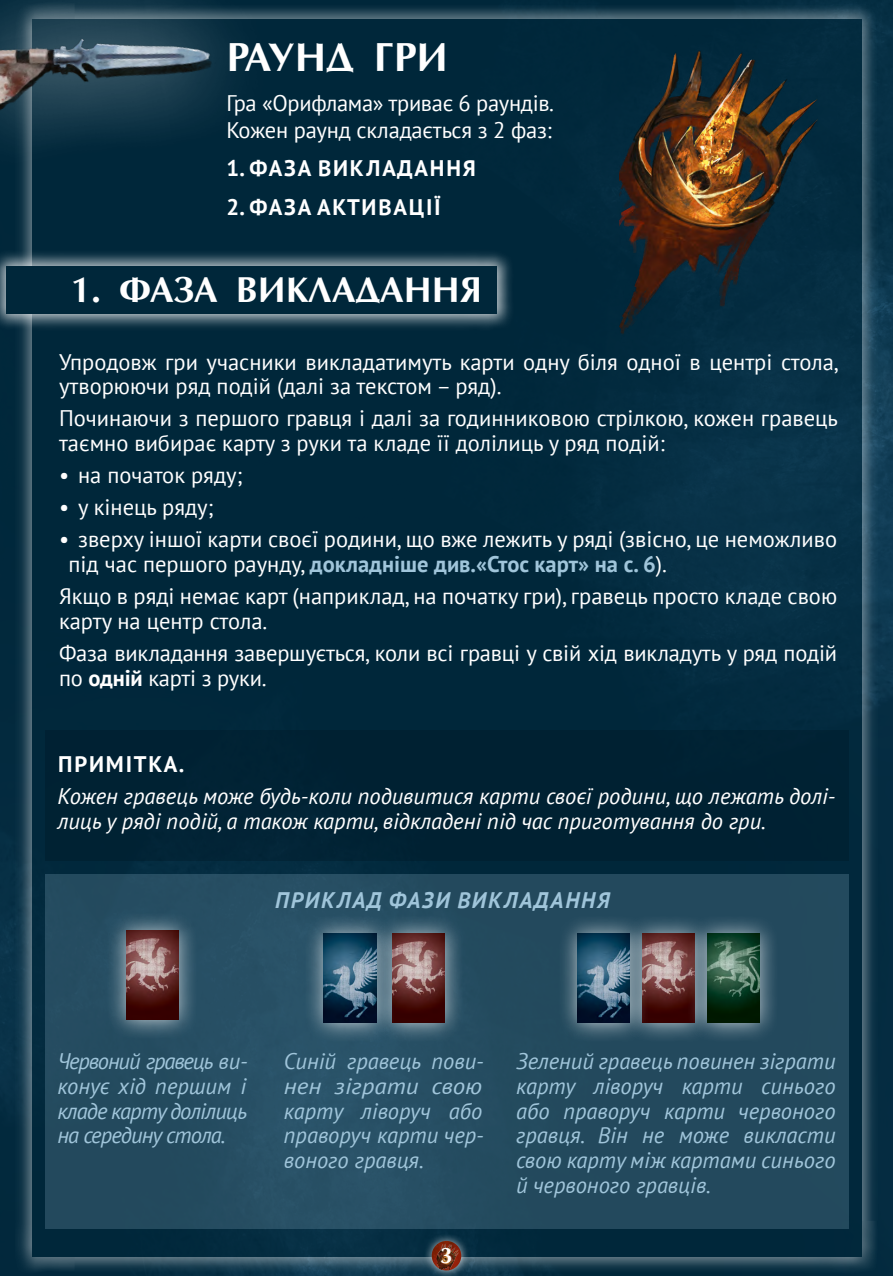
<style>
.page{position:relative;width:893px;height:1276px;background:#fff}
.page>*{position:absolute;margin:0;border:0;box-sizing:border-box;transform-origin:0 0}
.t1{font:700 40.5px "AG Optima";color:#fff}
.t2{font:700 36px "AG Optima";color:#fff}
.t3{font:22.5px/24.8px "PT Sans";color:#fff}
.t4{font:italic 22.5px/24.8px "PT Sans";color:#a0c5da;text-align:justify}
.t5{font:italic 22.5px/24.8px "PT Sans";color:#fff}
.t6{font:700 22.5px "PT Sans";letter-spacing:.08em;color:#fff}
.t7{font:italic 700 22.5px "PT Sans";letter-spacing:.08em;color:#a0c5da}
.t8{font:700 22.5px "AG Optima";color:#fff}
.s1{font-weight:700;color:#a0c5da}
.s2{font-weight:700}
</style>
<div class="page">
<img style="left:0;top:0;width:893px;height:1276px">
<div style="left:15px;top:2px;width:863px;height:1271px;background:#fff;opacity:.75"></div>
<div style="left:32px;top:19px;width:829px;height:1237px;background:#00273a"></div>
<svg style="left:0;top:0;width:301px;height:204px"></svg>
<img style="left:0;top:0;width:256px;height:128px">
<img style="left:619px;top:51px;width:198px;height:292px">
<div style="left:0;top:249px;width:514px;height:82px;background:#fff;opacity:.75"></div>
<div style="left:6px;top:266px;width:491px;height:48px;background:#00273a"></div>
<div style="left:45px;top:874px;width:803px;height:355px;background:#234a5e"></div>
<div style="left:372px;top:913px;width:94px;height:130px;background:#fff;opacity:.75"></div>
<img style="left:397px;top:934px;width:48px;height:89px">
<div style="left:106px;top:910px;width:94px;height:130px;background:#fff;opacity:.75"></div>
<img style="left:126px;top:931px;width:53px;height:89px">
<div style="left:303px;top:913px;width:94px;height:130px;background:#fff;opacity:.75"></div>
<img style="left:324px;top:934px;width:52px;height:89px">
<div style="left:622px;top:913px;width:94px;height:130px;background:#fff;opacity:.75"></div>
<img style="left:651px;top:934px;width:35px;height:89px">
<div style="left:686px;top:913px;width:94px;height:130px;background:#fff;opacity:.75"></div>
<img style="left:707px;top:934px;width:53px;height:89px">
<div style="left:557px;top:913px;width:94px;height:130px;background:#fff;opacity:.75"></div>
<img style="left:577px;top:934px;width:53px;height:89px">
<div style="left:423px;top:1232px;width:47px;height:44px;background:#fff;opacity:.75"></div>
<img style="left:432px;top:1241px;width:29px;height:29px;border-radius:15px">
<img style="left:436px;top:1242px;width:22px;height:28px">
<h1 class="t1" style="left:227px;top:35px;width:223px">РАУНД ГРИ</h1>
<p class="t3" style="left:227px;top:89px;width:329px;line-height:27px">Гра «Орифлама» триває 6 раундів.<br>Кожен раунд складається з 2 фаз:</p>
<p class="t6" style="left:227px;top:154px;width:251px">1. ФАЗА ВИКЛАДАННЯ</p>
<p class="t6" style="left:227px;top:192px;width:216px">2. ФАЗА АКТИВАЦІЇ</p>
<h2 class="t2" style="left:71px;top:270px;width:412px">1. ФАЗА ВИКЛАДАННЯ</h2>
<p class="t3" style="left:59px;top:349px;width:781px">Упродовж гри учасники викладатимуть карти одну біля одної в центрі стола, утворюючи ряд подій (далі за текстом – ряд).</p>
<p class="t3" style="left:59px;top:406px;width:780px">Починаючи з першого гравця і далі за годинниковою стрілкою, кожен гравець таємно вибирає карту з руки та кладе її долілиць у ряд подій:</p>
<p class="t3" style="left:59px;top:462px;width:185px">• на початок ряду;</p>
<p class="t3" style="left:59px;top:494px;width:156px">• у кінець ряду;</p>
<p class="t3" style="left:69px;top:527px;width:770px;text-indent:-10px">• зверху іншої карти своєї родини, що вже лежить у ряді (звісно, це неможливо під час першого раунду, <span class="s1">докладніше див.«Стос карт» на с. 6</span>).</p>
<p class="t3" style="left:59px;top:583px;width:780px">Якщо в ряді немає карт (наприклад, на початку гри), гравець просто кладе свою карту на центр стола.</p>
<p class="t3" style="left:59px;top:640px;width:780px">Фаза викладання завершується, коли всі гравці у свій хід викладуть у ряд подій по <span class="s2">одній</span> карті з руки.</p>
<p class="t6" style="left:58px;top:749px;width:127px">ПРИМІТКА.</p>
<p class="t5" style="left:57px;top:783px;width:780px">Кожен гравець може будь-коли подивитися карти своєї родини, що лежать долі&shy;лиць у ряді подій, а також карти, відкладені під час приготування до гри.</p>
<p class="t7" style="left:275px;top:885px;width:336px">ПРИКЛАД ФАЗИ ВИКЛАДАННЯ</p>
<p class="t4" style="left:57px;top:1048px;width:192px">Червоний гравець ви&shy;конує хід першим і кладе карту долілиць на середину стола.</p>
<p class="t4" style="left:284px;top:1048px;width:202px">Синій гравець пови&shy;нен зіграти свою карту ліворуч або праворуч карти чер&shy;воного гравця.</p>
<p class="t4" style="left:516px;top:1048px;width:321px">Зелений гравець повинен зіграти карту ліворуч карти синього або праворуч карти червоного гравця. Він не може викласти свою карту між картами синього й червоного гравців.</p>
<p class="t8" style="left:440px;top:1243px;width:14px">3</p>
</div>
